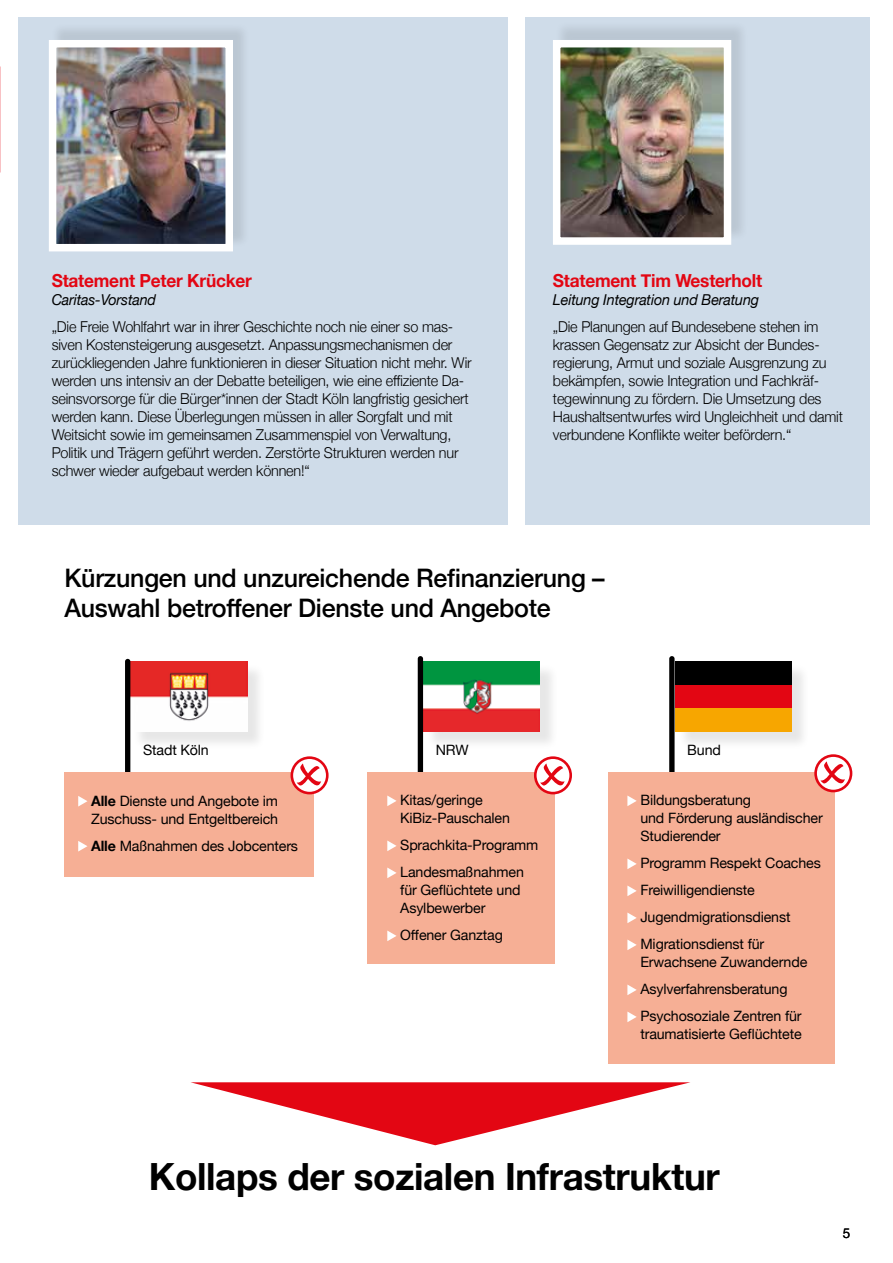
<style>
.page{position:relative;width:893px;height:1263px;background:#fff}
.page>*{position:absolute;margin:0;border:0;box-sizing:border-box;transform-origin:0 0}
.t1{font:700 37.5px "Helvetica Neue";letter-spacing:-.01em;color:#000}
.t2{font:500 25.5px/30px "Helvetica Neue";letter-spacing:-.01em;color:#000}
.t3{font:700 18px "Helvetica Neue";letter-spacing:-.01em;color:#e30613;scale:.96 1}
.t4{font:300 15px/18px "Helvetica Neue";letter-spacing:-.01em;color:#000;scale:.96 1}
.t5{font:italic 15px "Helvetica Neue";letter-spacing:-.01em;color:#000;scale:.96 1}
.t6{font:14.25px/27px "Helvetica Neue";letter-spacing:-.01em;color:#000}
.t7{font:13.5px "Helvetica Neue";color:#000}
.s1{font-weight:700}
</style>
<div class="page">
<div style="left:677px;top:664px;width:133px;height:87px;background:#000;opacity:.1"></div>
<div style="left:675px;top:661px;width:116px;height:24px;background:#000"></div>
<div style="left:675px;top:685px;width:116px;height:23px;background:#e30613"></div>
<div style="left:675px;top:708px;width:116px;height:24px;background:#f7a600"></div>
<div style="left:425px;top:664px;width:134px;height:87px;background:#000;opacity:.1"></div>
<img style="left:423px;top:661px;width:117px;height:71px">
<div style="left:133px;top:664px;width:133px;height:87px;background:#000;opacity:.1"></div>
<img style="left:130px;top:661px;width:117px;height:71px">
<div style="left:125px;top:659px;width:5px;height:118px;background:#000;border-radius:3px"></div>
<div style="left:418px;top:656px;width:5px;height:118px;background:#000;border-radius:3px"></div>
<div style="left:669px;top:656px;width:6px;height:118px;background:#000;border-radius:3px"></div>
<div style="left:525px;top:17px;width:345px;height:508px;background:#cfdce9"></div>
<div style="left:18px;top:17px;width:489px;height:508px;background:#cfdce9"></div>
<div style="left:555px;top:21px;width:195px;height:221px;background:#c3cfdc"></div>
<img style="left:562px;top:49px;width:160px;height:187px">
<div style="left:553px;top:40px;width:178px;height:205px;border:8px solid #fff"></div>
<div style="left:50px;top:22px;width:200px;height:227px;background:#000;opacity:.1"></div>
<img style="left:58px;top:49px;width:166px;height:193px">
<div style="left:49px;top:40px;width:184px;height:211px;border:8px solid #fff"></div>
<div style="left:608px;top:772px;width:226px;height:292px;background:#f6af95"></div>
<div style="left:367px;top:772px;width:188px;height:192px;background:#f6af95"></div>
<div style="left:64px;top:772px;width:249px;height:105px;background:#f6af95"></div>
<svg style="left:78px;top:796px;width:9px;height:10px"></svg>
<svg style="left:78px;top:841px;width:9px;height:10px"></svg>
<svg style="left:387px;top:795px;width:10px;height:11px"></svg>
<svg style="left:387px;top:840px;width:10px;height:11px"></svg>
<svg style="left:387px;top:867px;width:10px;height:11px"></svg>
<svg style="left:387px;top:930px;width:10px;height:11px"></svg>
<svg style="left:627px;top:795px;width:10px;height:11px"></svg>
<svg style="left:627px;top:858px;width:10px;height:11px"></svg>
<svg style="left:627px;top:885px;width:10px;height:11px"></svg>
<svg style="left:627px;top:912px;width:10px;height:11px"></svg>
<svg style="left:627px;top:939px;width:10px;height:11px"></svg>
<svg style="left:627px;top:984px;width:10px;height:11px"></svg>
<svg style="left:627px;top:1011px;width:10px;height:11px"></svg>
<svg style="left:191px;top:1082px;width:499px;height:63px"></svg>
<svg style="left:292px;top:758px;width:35px;height:35px"></svg>
<div style="left:291px;top:756px;width:38px;height:38px;border:3px solid #e30613;border-radius:50%"></div>
<svg style="left:297px;top:763px;width:24px;height:22px"></svg>
<svg style="left:535px;top:758px;width:36px;height:35px"></svg>
<div style="left:534px;top:756px;width:38px;height:38px;border:3px solid #e30613;border-radius:50%"></div>
<svg style="left:540px;top:763px;width:25px;height:22px"></svg>
<svg style="left:816px;top:756px;width:35px;height:35px"></svg>
<div style="left:814px;top:754px;width:38px;height:38px;border:3px solid #e30613;border-radius:50%"></div>
<svg style="left:820px;top:761px;width:25px;height:22px"></svg>
<p class="t3" style="left:52px;top:266px;width:210px">Statement Peter Krücker</p>
<p class="t5" style="left:52px;top:289px;width:110px">Caritas-Vorstand</p>
<p class="t4" style="left:52px;top:317px;width:439px">„Die Freie Wohlfahrt war in ihrer Geschichte noch nie einer so mas&shy;siven Kostensteigerung ausgesetzt. Anpassungsmechanismen der zurückliegenden Jahre funktionieren in dieser Situation nicht mehr. Wir werden uns intensiv an der Debatte beteiligen, wie eine effiziente Da&shy;seinsvorsorge für die Bürger*innen der Stadt Köln langfristig gesichert werden kann. Diese Überlegungen müssen in aller Sorgfalt und mit Weitsicht sowie im gemeinsamen Zusammenspiel von Verwaltung, Politik und Trägern geführt werden. Zerstörte Strukturen werden nur schwer wieder aufgebaut werden können!“</p>
<p class="t3" style="left:553px;top:266px;width:219px">Statement Tim Westerholt</p>
<p class="t5" style="left:553px;top:289px;width:216px">Leitung Integration und Beratung</p>
<p class="t4" style="left:553px;top:317px;width:304px">„Die Planungen auf Bundesebene stehen im krassen Gegensatz zur Absicht der Bundes&shy;regierung, Armut und soziale Ausgrenzung zu bekämpfen, sowie Integration und Fachkräf&shy;tegewinnung zu fördern. Die Umsetzung des Haushaltsentwurfes wird Ungleichheit und damit verbundene Konflikte weiter befördern.“</p>
<h2 class="t2" style="left:64px;top:561px;width:542px">Kürzungen und unzureichende Refinanzierung –<br>Auswahl betroffener Dienste und Angebote</h2>
<p class="t6" style="left:143px;top:737px;width:67px">Stadt Köln</p>
<p class="t6" style="left:436px;top:737px;width:34px">NRW</p>
<p class="t6" style="left:687px;top:737px;width:35px">Bund</p>
<p class="t6" style="left:91px;top:792px;width:189px;line-height:18px"><span class="s1">Alle</span> Dienste und Angebote im<br>Zuschuss- und Entgeltbereich</p>
<p class="t6" style="left:91px;top:833px;width:208px"><span class="s1">Alle</span> Maßnahmen des Jobcenters</p>
<p class="t6" style="left:400px;top:792px;width:111px;line-height:18px">Kitas/geringe<br>KiBiz-Pauschalen</p>
<p class="t6" style="left:400px;top:833px;width:140px">Sprachkita-Programm<br>Landesmaßnahmen</p>
<p class="t6" style="left:400px;top:882px;width:122px;line-height:18px">für Geflüchtete und<br>Asylbewerber</p>
<p class="t6" style="left:400px;top:923px;width:104px">Offener Ganztag</p>
<p class="t6" style="left:640px;top:792px;width:184px;line-height:18px">Bildungsberatung<br>und Förderung ausländischer<br>Studierender</p>
<p class="t6" style="left:640px;top:851px;width:182px">Programm Respekt Coaches<br>Freiwilligendienste<br>Jugendmigrationsdienst<br>Migrationsdienst für</p>
<p class="t6" style="left:640px;top:950px;width:168px">Erwachsene Zuwandernde<br>Asylverfahrensberatung<br>Psychosoziale Zentren für</p>
<p class="t6" style="left:640px;top:1022px;width:163px">traumatisierte Geflüchtete</p>
<h1 class="t1" style="left:149px;top:1147px;width:572px">Kollaps der sozialen Infrastruktur</h1>
<p class="t7" style="left:843px;top:1223px;width:9px">5</p>
</div>
